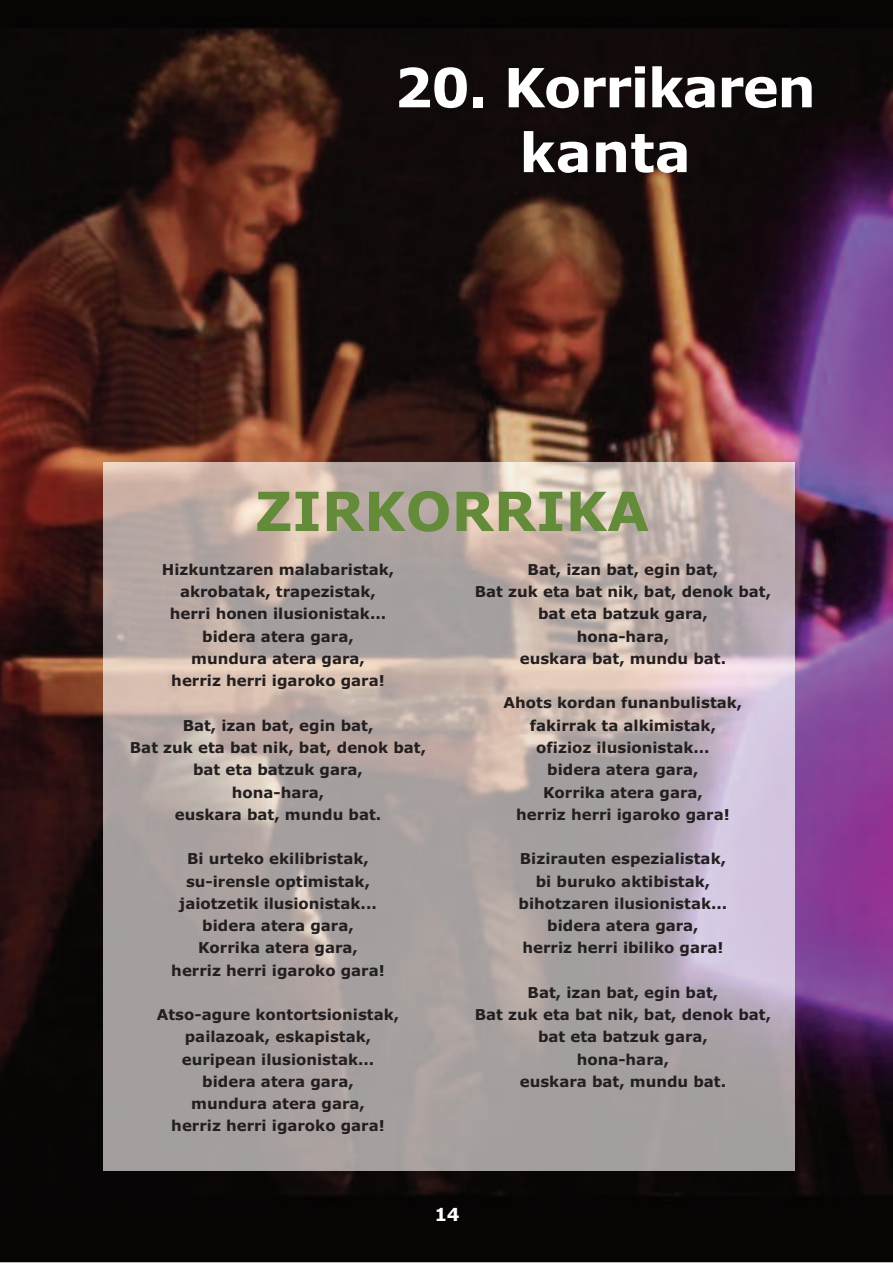
<style>
.page{position:relative;width:893px;height:1263px;background:#fff}
.page>*{position:absolute;margin:0;border:0;box-sizing:border-box;transform-origin:0 0}
.t1{font:700 54px/64.8px "Verdana";letter-spacing:-.025em;color:#fff;text-align:center}
.t2{font:700 54px "Verdana";color:#638b39}
.t3{font:700 18px "Verdana";color:#fff}
.t4{font:700 15px/22.2px "Verdana";color:#231f20;text-align:center}
</style>
<div class="page">
<img style="left:0;top:0;width:893px;height:1262px">
<img style="left:103px;top:462px;width:692px;height:709px">
<h1 class="t1" style="left:394px;top:56px;width:423px">20. Korrikaren kanta</h1>
<h1 class="t2" style="left:255px;top:481px;width:396px">ZIRKORRIKA</h1>
<p class="t4" style="left:162px;top:559px;width:234px">Hizkuntzaren malabaristak, akrobatak, trapezistak, herri honen ilusionistak... bidera atera gara,<br>mundura atera gara,<br>herriz herri igaroko gara!</p>
<p class="t4" style="left:130px;top:714px;width:298px">Bat, izan bat, egin bat,<br>Bat zuk eta bat nik, bat, denok bat, bat eta batzuk gara,<br>hona-hara,<br>euskara bat, mundu bat.</p>
<p class="t4" style="left:171px;top:848px;width:215px">Bi urteko ekilibristak, su-irensle optimistak, jaiotzetik ilusionistak... bidera atera gara,<br>Korrika atera gara,<br>herriz herri igaroko gara!</p>
<p class="t4" style="left:157px;top:1004px;width:244px">Atso-agure kontortsionistak, pailazoak, eskapistak, euripean ilusionistak... bidera atera gara,<br>mundura atera gara,<br>herriz herri igaroko gara!</p>
<p class="t4" style="left:475px;top:559px;width:298px">Bat, izan bat, egin bat,<br>Bat zuk eta bat nik, bat, denok bat, bat eta batzuk gara,<br>hona-hara,<br>euskara bat, mundu bat.</p>
<p class="t4" style="left:504px;top:692px;width:240px">Ahots kordan funanbulistak, fakirrak ta alkimistak, ofizioz ilusionistak...<br>bidera atera gara,<br>Korrika atera gara,<br>herriz herri igaroko gara!</p>
<p class="t4" style="left:519px;top:848px;width:210px">Bizirauten espezialistak, bi buruko aktibistak, bihotzaren ilusionistak... bidera atera gara,<br>herriz herri ibiliko gara!</p>
<p class="t4" style="left:475px;top:981px;width:298px">Bat, izan bat, egin bat,<br>Bat zuk eta bat nik, bat, denok bat, bat eta batzuk gara,<br>hona-hara,<br>euskara bat, mundu bat.</p>
<p class="t3" style="left:434px;top:1205px;width:27px">14</p>
</div>
